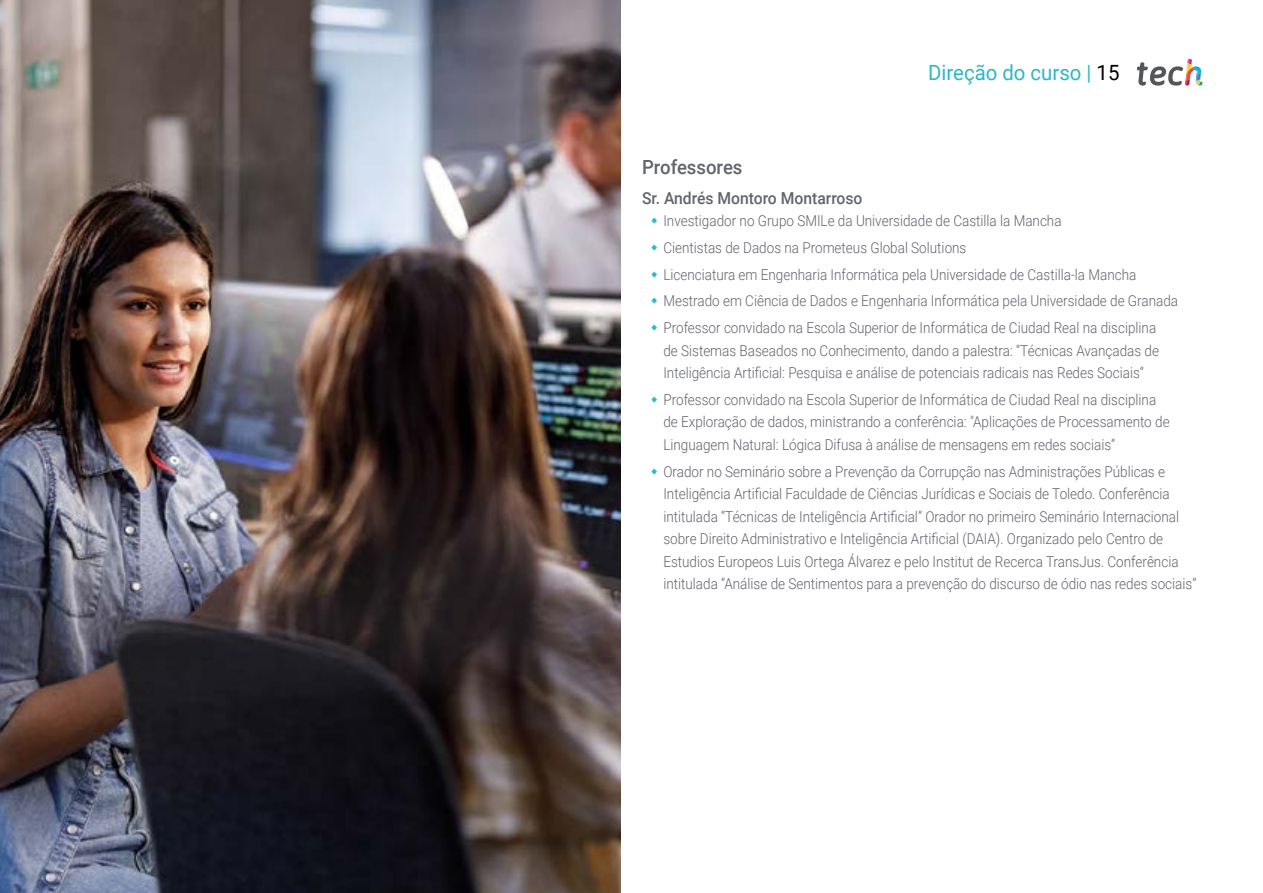
<style>
.page{position:relative;width:1263px;height:893px;background:#fff}
.page>*{position:absolute;margin:0;border:0;box-sizing:border-box;transform-origin:0 0}
.t1{font:21px "Roboto";color:#2db8c5}
.t2{font:500 19.5px "Roboto";color:#61646a;scale:.95 1}
.t3{font:500 16.5px "Roboto";color:#61646a;scale:.95 1}
.t4{font:300 15px/22.5px "Roboto";color:#61646a;scale:.9 1}
.s1{color:#000}
</style>
<div class="page">
<svg style="left:1137px;top:59px;width:65px;height:27px"></svg>
<img style="left:0;top:0;width:621px;height:893px">
<h2 class="t2" style="left:642px;top:154px;width:107px">Professores</h2>
<h1 class="t1" style="left:928px;top:57px;width:193px">Direção do curso | <span class="s1">15</span></h1>
<p class="t3" style="left:642px;top:186px;width:233px">Sr. Andrés Montoro Montarroso</p>
<p class="t4" style="left:663px;top:207px;width:573px;line-height:26.7px">Investigador no Grupo SMILe da Universidade de Castilla la Mancha<br>Cientistas de Dados na Prometeus Global Solutions<br>Licenciatura em Engenharia Informática pela Universidade de Castilla-la Mancha Mestrado em Ciência de Dados e Engenharia Informática pela Universidade de Granada Professor convidado na Escola Superior de Informática de Ciudad Real na disciplina</p>
<p class="t4" style="left:663px;top:338px;width:552px">de Sistemas Baseados no Conhecimento, dando a palestra: “Técnicas Avançadas de<br>Inteligência Artificial: Pesquisa e análise de potenciais radicais nas Redes Sociais”</p>
<p class="t4" style="left:663px;top:388px;width:564px">Professor convidado na Escola Superior de Informática de Ciudad Real na disciplina de Exploração de dados, ministrando a conferência: "Aplicações de Processamento de<br>Linguagem Natural: Lógica Difusa à análise de mensagens em redes sociais”</p>
<p class="t4" style="left:663px;top:459px;width:594px">Orador no Seminário sobre a Prevenção da Corrupção nas Administrações Públicas e Inteligência Artificial Faculdade de Ciências Jurídicas e Sociais de Toledo. Conferência intitulada “Técnicas de Inteligência Artificial” Orador no primeiro Seminário Internacional sobre Direito Administrativo e Inteligência Artificial (DAIA). Organizado pelo Centro de Estudios Europeos Luis Ortega Álvarez e pelo Institut de Recerca TransJus. Conferência intitulada “Análise de Sentimentos para a prevenção do discurso de ódio nas redes sociais”</p>
</div>
